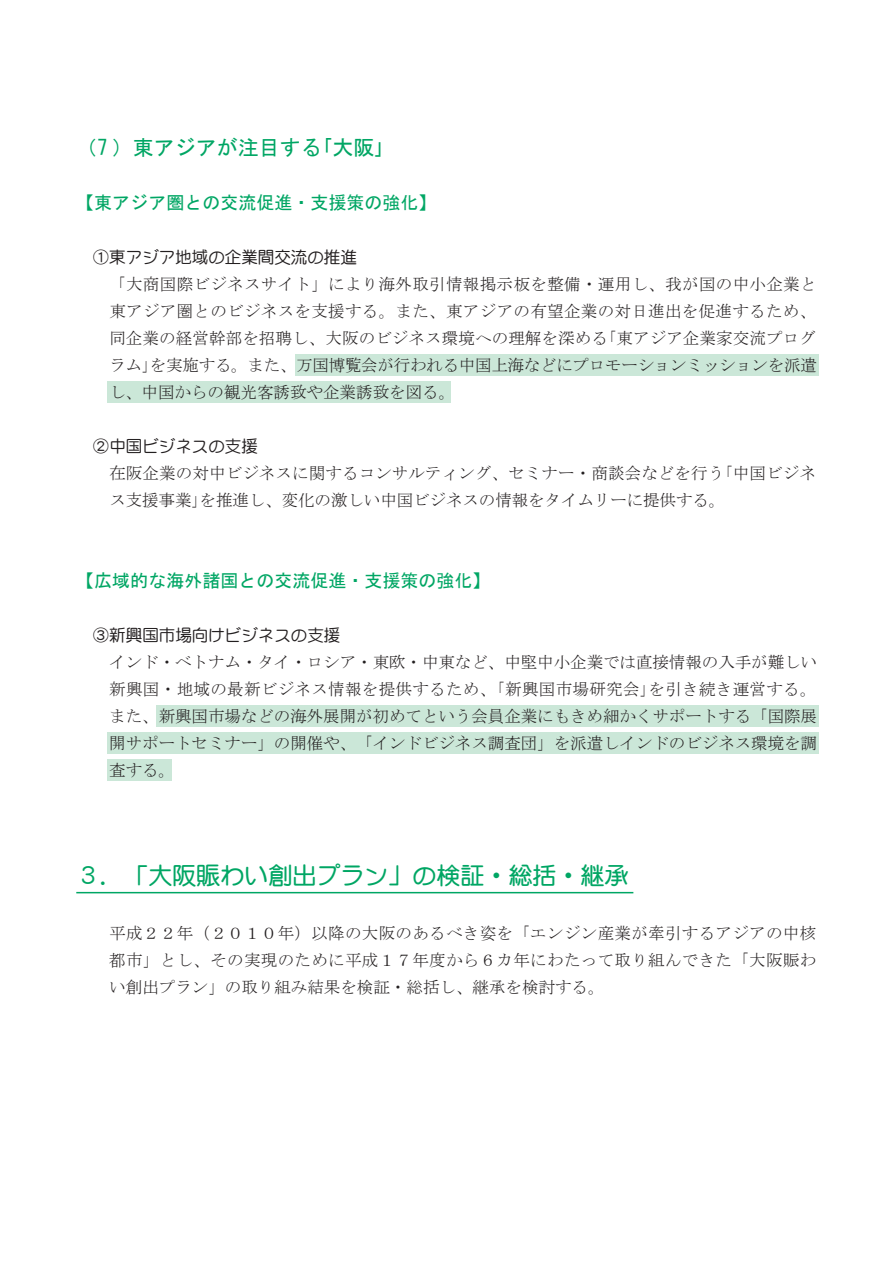
<style>
.page{position:relative;width:893px;height:1264px;background:#fff}
.page>*{position:absolute;margin:0;border:0;box-sizing:border-box;transform-origin:0 0}
.t1{font:24px "DF Maru Gothic Bd WINP RKSJ H";color:#00a664}
.t2{font:21px "Hiragino Kaku W5 90 msp RKSJ H";color:#00a664}
.t3{font:18px "Hiragino Kaku W5 90 msp RKSJ H";color:#00a664}
.t4{font:16.5px/27px "MS Mincho";color:#231f20}
.s1{font-family:"DF Maru Gothic Md WINP RKSJ H"}
</style>
<div class="page">
<hr style="left:76px;top:891px;width:557px;height:2px;background:#00a664">
<div style="left:156px;top:705px;width:662px;height:21px;background:#cbe7d8"></div>
<div style="left:295px;top:354px;width:523px;height:21px;background:#cbe7d8"></div>
<div style="left:107px;top:732px;width:711px;height:21px;background:#cbe7d8"></div>
<div style="left:107px;top:381px;width:343px;height:21px;background:#cbe7d8"></div>
<div style="left:107px;top:759px;width:64px;height:21px;background:#cbe7d8"></div>
<p class="t2" style="left:76px;top:137px;width:310px">（7 ）東アジアが注目する｢大阪｣</p>
<p class="t3" style="left:76px;top:193px;width:362px">【東アジア圏との交流促進・支援策の強化】</p>
<p class="t4" style="left:109px;top:243px;width:709px;text-indent:-16px"><span class="s1">①東アジア地域の企業間交流の推進<br></span>「大商国際ビジネスサイト」により海外取引情報掲示板を整備・運用し、我が国の中小企業と東アジア圏とのビジネスを支援する。また、東アジアの有望企業の対日進出を促進するため、同企業の経営幹部を招聘し、大阪のビジネス環境への理解を深める｢東アジア企業家交流プログラム｣を実施する。また、万国博覧会が行われる中国上海などにプロモーションミッションを派遣し、中国からの観光客誘致や企業誘致を図る。</p>
<p class="t4" style="left:109px;top:432px;width:708px;text-indent:-16px"><span class="s1">②中国ビジネスの支援<br></span>在阪企業の対中ビジネスに関するコンサルティング、セミナー・商談会などを行う｢中国ビジネス支援事業｣を推進し、変化の激しい中国ビジネスの情報をタイムリーに提供する。</p>
<p class="t3" style="left:76px;top:571px;width:416px">【広域的な海外諸国との交流促進・支援策の強化】</p>
<p class="t4" style="left:109px;top:621px;width:709px;text-indent:-16px"><span class="s1">③新興国市場向けビジネスの支援<br></span>インド・ベトナム・タイ・ロシア・東欧・中東など、中堅中小企業では直接情報の入手が難しい新興国・地域の最新ビジネス情報を提供するため、｢新興国市場研究会｣を引き続き運営する。また、新興国市場などの海外展開が初めてという会員企業にもきめ細かくサポートする「国際展開サポートセミナー」の開催や、「インドビジネス調査団」を派遣しインドのビジネス環境を調査する。</p>
<p class="t1" style="left:76px;top:863px;width:554px">３．「大阪賑わい創出プラン」の検証・総括・継承</p>
<p class="t4" style="left:109px;top:918px;width:708px;text-align:justify">平成２２年（２０１０年）以降の大阪のあるべき姿を「エンジン産業が牽引するアジアの中核都市」とし、その実現のために平成１７年度から６カ年にわたって取り組んできた「大阪賑わい創出プラン」の取り組み結果を検証・総括し、継承を検討する。</p>
</div>
